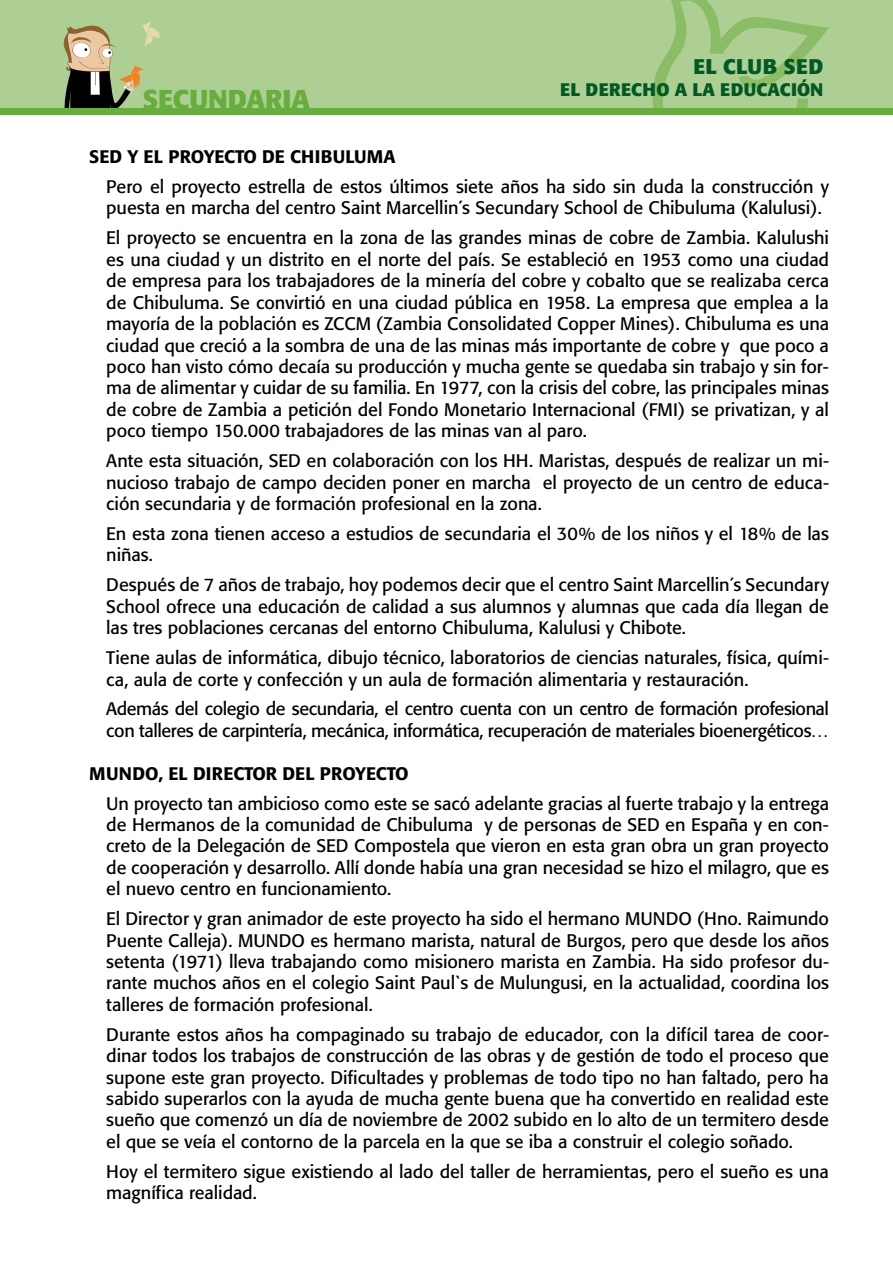
<style>
.page{position:relative;width:893px;height:1263px;background:#fff}
.page>*{position:absolute;margin:0;border:0;box-sizing:border-box;transform-origin:0 0}
.t1{font:700 27px "Formata";color:#67ae3e}
.t2{font:700 21px "Formata";letter-spacing:.02em;color:#005a26}
.t3{font:18px/21.5px "Formata";letter-spacing:-.005em;color:#000;text-align:justify}
.t4{font:18px/21.5px "Formata";letter-spacing:-.025em;color:#000}
.t5{font:500 18px "Formata";color:#000}
.t6{font:700 18px "Formata";letter-spacing:.02em;color:#005a26}
</style>
<div class="page">
<div style="left:0;top:0;width:893px;height:115px;background:#aecf94"></div>
<svg style="left:652px;top:0;width:177px;height:109px"></svg>
<svg style="left:64px;top:21px;width:97px;height:88px"></svg>
<div style="left:0;top:109px;width:893px;height:6px;background:#67ae3e"></div>
<h1 class="t1" style="left:142px;top:83px;width:169px">SECUNDARIA</h1>
<p class="t2" style="left:693px;top:53px;width:131px">EL CLUB SED</p>
<p class="t6" style="left:560px;top:78px;width:265px">EL DERECHO A LA EDUCACIÓN</p>
<p class="t5" style="left:89px;top:146px;width:308px">SED Y EL PROYECTO DE CHIBULUMA</p>
<p class="t3" style="left:106px;top:176px;width:724px">Pero el proyecto estrella de estos últimos siete años ha sido sin duda la construcción y puesta en marcha del centro Saint Marcellin´s Secundary School de Chibuluma (Kalulusi).</p>
<p class="t3" style="left:106px;top:227px;width:724px">El proyecto se encuentra en la zona de las grandes minas de cobre de Zambia. Kalulushi es una ciudad y un distrito en el norte del país. Se estableció en 1953 como una ciudad de empresa para los trabajadores de la minería del cobre y cobalto que se realizaba cerca de Chibuluma. Se convirtió en una ciudad pública en 1958. La empresa que emplea a la mayoría de la población es ZCCM (Zambia Consolidated Copper Mines). Chibuluma es una ciudad que creció a la sombra de una de las minas más importante de cobre y que poco a poco han visto cómo decaía su producción y mucha gente se quedaba sin trabajo y sin for&shy;ma de alimentar y cuidar de su familia. En 1977, con la crisis del cobre, las principales minas de cobre de Zambia a petición del Fondo Monetario Internacional (FMI) se privatizan, y al poco tiempo 150.000 trabajadores de las minas van al paro.</p>
<p class="t3" style="left:106px;top:450px;width:724px">Ante esta situación, SED en colaboración con los HH. Maristas, después de realizar un mi&shy;nucioso trabajo de campo deciden poner en marcha el proyecto de un centro de educa&shy;ción secundaria y de formación profesional en la zona.</p>
<p class="t3" style="left:106px;top:523px;width:724px">En esta zona tienen acceso a estudios de secundaria el 30% de los niños y el 18% de las niñas.</p>
<p class="t3" style="left:106px;top:574px;width:724px">Después de 7 años de trabajo, hoy podemos decir que el centro Saint Marcellin´s Secundary School ofrece una educación de calidad a sus alumnos y alumnas que cada día llegan de las tres poblaciones cercanas del entorno Chibuluma, Kalulusi y Chibote.</p>
<p class="t3" style="left:106px;top:647px;width:724px">Tiene aulas de informática, dibujo técnico, laboratorios de ciencias naturales, física, quími&shy;ca, aula de corte y confección y un aula de formación alimentaria y restauración.</p>
<p class="t4" style="left:106px;top:698px;width:724px">Además del colegio de secundaria, el centro cuenta con un centro de formación profesional con talleres de carpintería, mecánica, informática, recuperación de materiales bioenergéticos…</p>
<p class="t5" style="left:89px;top:762px;width:321px">MUNDO, EL DIRECTOR DEL PROYECTO</p>
<p class="t3" style="left:106px;top:792px;width:724px">Un proyecto tan ambicioso como este se sacó adelante gracias al fuerte trabajo y la entrega de Hermanos de la comunidad de Chibuluma y de personas de SED en España y en con&shy;creto de la Delegación de SED Compostela que vieron en esta gran obra un gran proyecto de cooperación y desarrollo. Allí donde había una gran necesidad se hizo el milagro, que es el nuevo centro en funcionamiento.</p>
<p class="t3" style="left:106px;top:908px;width:724px">El Director y gran animador de este proyecto ha sido el hermano MUNDO (Hno. Raimundo Puente Calleja). MUNDO es hermano marista, natural de Burgos, pero que desde los años setenta (1971) lleva trabajando como misionero marista en Zambia. Ha sido profesor du&shy;rante muchos años en el colegio Saint Paul`s de Mulungusi, en la actualidad, coordina los talleres de formación profesional.</p>
<p class="t3" style="left:106px;top:1024px;width:724px">Durante estos años ha compaginado su trabajo de educador, con la difícil tarea de coor&shy;dinar todos los trabajos de construcción de las obras y de gestión de todo el proceso que supone este gran proyecto. Dificultades y problemas de todo tipo no han faltado, pero ha sabido superarlos con la ayuda de mucha gente buena que ha convertido en realidad este sueño que comenzó un día de noviembre de 2002 subido en lo alto de un termitero desde el que se veía el contorno de la parcela en la que se iba a construir el colegio soñado.</p>
<p class="t3" style="left:106px;top:1161px;width:724px">Hoy el termitero sigue existiendo al lado del taller de herramientas, pero el sueño es una magnífica realidad.</p>
</div>
